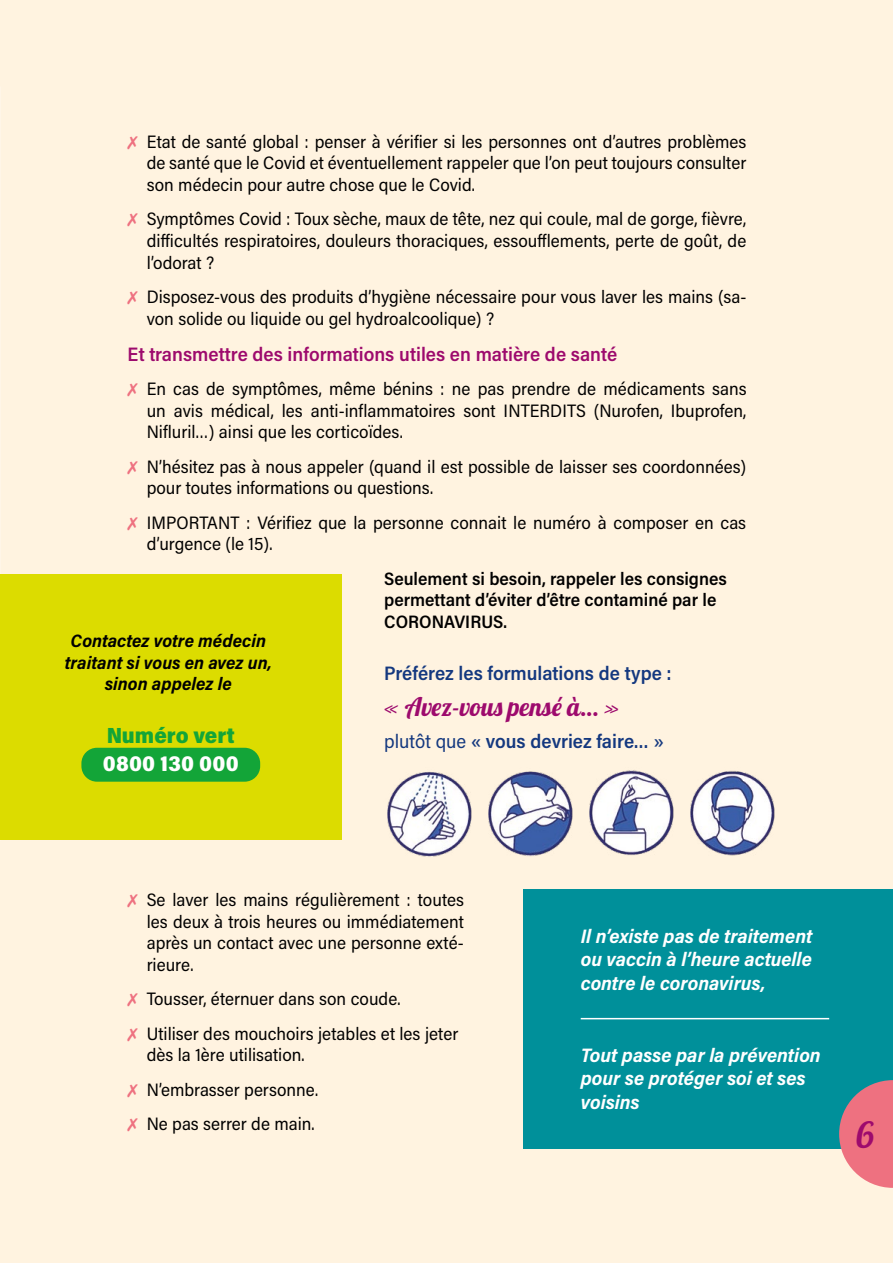
<style>
.page{position:relative;width:893px;height:1263px;background:#fff3e0}
.page>*{position:absolute;margin:0;border:0;box-sizing:border-box;transform-origin:0 0}
.t1{font:36px "Lobster 1.4";color:#9d0a6d}
.t2{font:25.5px "Lobster 1.4";color:#9d0a6d}
.t3{font:900 21.9px "Acumin Pro Semi Cond";color:#13a538}
.t4{font:900 21.9px "Acumin Pro Semi Cond";letter-spacing:.01em;color:#fff}
.t5{font:italic 700 19.5px/23.4px "Acumin Pro Semi Cond";color:#fff;text-align:justify}
.t6{font:600 19.5px "Acumin Pro Semi Cond";color:#14387f}
.t7{font:600 19.5px "Acumin Pro Semi Cond";color:#9d0a6d}
.t8{font:18px/21.6px "Acumin Pro Semi Cond";color:#000;text-align:justify}
.t9{font:600 18px/21.6px "Acumin Pro Semi Cond";color:#000}
.t10{font:italic 700 18px/21.6px "Acumin Pro Semi Cond";color:#000;text-align:center}
.s1{color:#ee7180}
.s2{font-weight:400}
</style>
<div class="page">
<div style="left:523px;top:889px;width:370px;height:259px;background:#00909a"></div>
<hr style="left:581px;top:1018px;width:248px;height:1px;background:#fff">
<div style="left:0;top:575px;width:342px;height:265px;background:#dcdc00"></div>
<div style="left:81px;top:748px;width:179px;height:34px;background:#13a538;border-radius:16px"></div>
<img style="left:387px;top:772px;width:85px;height:85px">
<img style="left:488px;top:771px;width:85px;height:86px">
<img style="left:589px;top:770px;width:85px;height:86px">
<img style="left:690px;top:771px;width:85px;height:85px">
<svg style="left:839px;top:1080px;width:54px;height:108px"></svg>
<p class="t8" style="left:147px;top:130px;width:601px;text-indent:-19px"><span class="s1">✗</span> Etat de santé global : penser à vérifier si les personnes ont d’autres problèmes de santé que le Covid et éventuellement rappeler que l’on peut toujours consulter son médecin pour autre chose que le Covid.</p>
<p class="t8" style="left:147px;top:208px;width:601px;text-indent:-19px"><span class="s1">✗</span> Symptômes Covid : Toux sèche, maux de tête, nez qui coule, mal de gorge, fièvre, difficultés respiratoires, douleurs thoraciques, essoufflements, perte de goût, de l’odorat ?</p>
<p class="t8" style="left:147px;top:285px;width:601px;text-indent:-19px"><span class="s1">✗</span> Disposez-vous des produits d’hygiène nécessaire pour vous laver les mains (sa&shy;von solide ou liquide ou gel hydroalcoolique) ?</p>
<p class="t7" style="left:128px;top:340px;width:491px">Et transmettre des informations utiles en matière de santé</p>
<p class="t8" style="left:147px;top:377px;width:601px;text-indent:-19px"><span class="s1">✗</span> En cas de symptômes, même bénins : ne pas prendre de médicaments sans un avis médical, les anti-inflammatoires sont INTERDITS (Nurofen, Ibuprofen, Nifluril…) ainsi que les corticoïdes.</p>
<p class="t8" style="left:147px;top:455px;width:601px;text-indent:-19px"><span class="s1">✗</span> N’hésitez pas à nous appeler (quand il est possible de laisser ses coordonnées) pour toutes informations ou questions.</p>
<p class="t8" style="left:147px;top:511px;width:601px;text-indent:-19px"><span class="s1">✗</span> IMPORTANT : Vérifiez que la personne connait le numéro à composer en cas d’urgence (le 15).</p>
<p class="t9" style="left:384px;top:567px;width:344px">Seulement si besoin, rappeler les consignes permettant d’éviter d’être contaminé par le<br>CORONAVIRUS.</p>
<p class="t6" style="left:384px;top:659px;width:289px">Préférez les formulations de type :</p>
<p class="t2" style="left:384px;top:691px;width:236px">« Avez-vous pensé à… »</p>
<p class="t6" style="left:384px;top:728px;width:281px"><span class="s2">plutôt que</span> « vous devriez faire… »</p>
<p class="t10" style="left:65px;top:629px;width:208px">Contactez votre médecin traitant si vous en avez un, sinon appelez le</p>
<p class="t3" style="left:107px;top:720px;width:130px">Numéro vert</p>
<p class="t4" style="left:103px;top:748px;width:138px">0800 130 000</p>
<p class="t8" style="left:147px;top:888px;width:319px;text-indent:-19px"><span class="s1">✗</span> Se laver les mains régulièrement : toutes les deux à trois heures ou immédiatement après un contact avec une personne exté&shy;rieure.</p>
<p class="t8" style="left:128px;top:987px;width:274px"><span class="s1">✗</span> Tousser, éternuer dans son coude.</p>
<p class="t8" style="left:147px;top:1022px;width:313px;text-indent:-19px"><span class="s1">✗</span> Utiliser des mouchoirs jetables et les jeter dès la 1ère utilisation.</p>
<p class="t8" style="left:128px;top:1078px;width:192px"><span class="s1">✗</span> N’embrasser personne.</p>
<p class="t8" style="left:128px;top:1112px;width:188px"><span class="s1">✗</span> Ne pas serrer de main.</p>
<p class="t5" style="left:581px;top:923px;width:233px">Il n’existe pas de traitement ou vaccin à l’heure actuelle contre le coronavirus,</p>
<p class="t5" style="left:581px;top:1042px;width:242px;text-align:left">Tout passe par la prévention pour se protéger soi et ses voisins</p>
<p class="t1" style="left:856px;top:1112px;width:19px">6</p>
</div>
